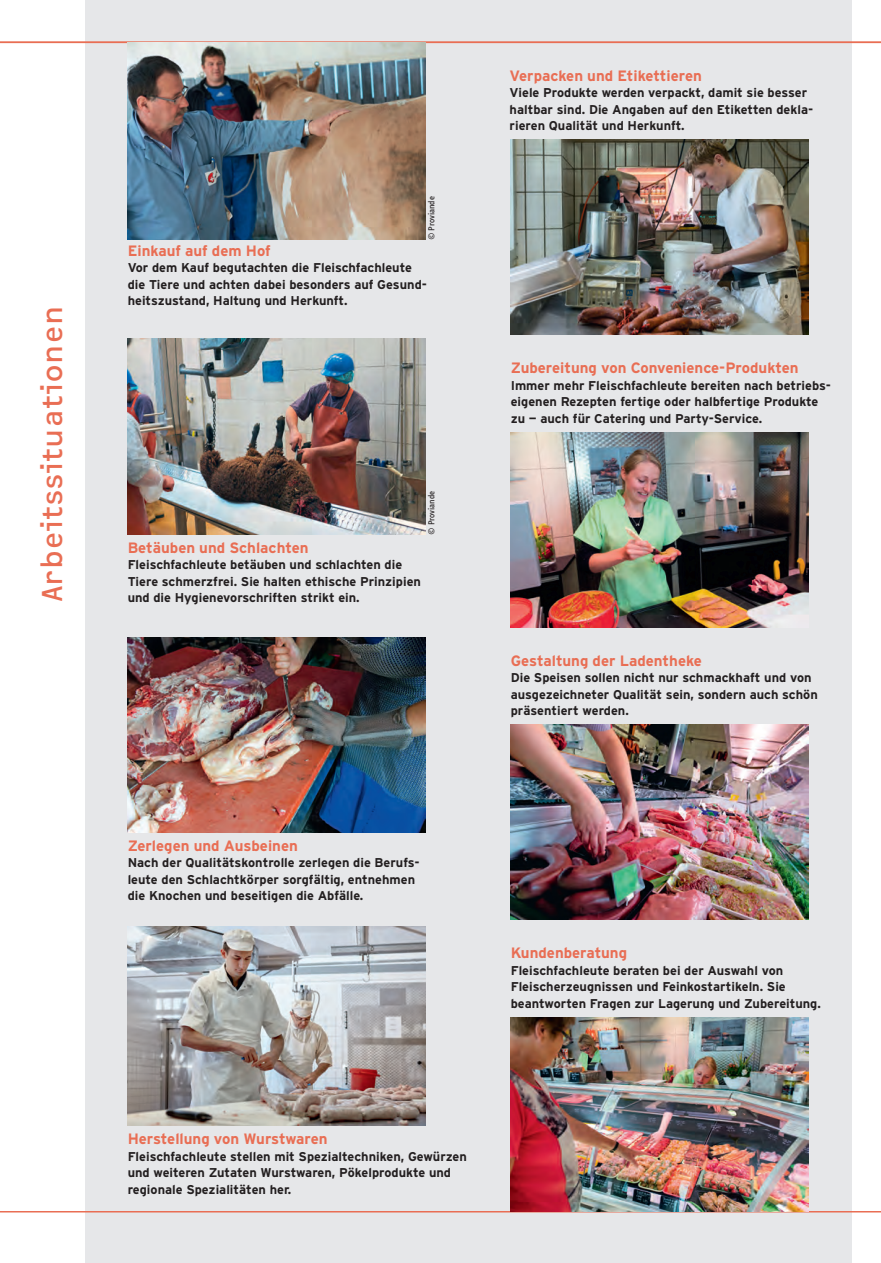
<style>
.page{position:relative;width:881px;height:1263px;background:#fff}
.page>*{position:absolute;margin:0;border:0;box-sizing:border-box;transform-origin:0 0}
.t1{font:30px "OCRF";color:#e96e54}
.t2{font:700 15px "Interstate";color:#e96e54}
.t3{font:700 12.75px/16.5px "Interstate";color:#231f20}
.t4{font:9px "Info Text";color:#231f20}
</style>
<div class="page">
<div style="left:85px;top:0;width:765px;height:1263px;background:#e6e7e9"></div>
<hr style="left:0;top:1211px;width:880px;height:1px;background:#e96e54">
<hr style="left:0;top:42px;width:880px;height:1px;background:#e96e54">
<img style="left:128px;top:43px;width:297px;height:196px">
<img style="left:128px;top:339px;width:297px;height:195px">
<img style="left:128px;top:637px;width:297px;height:195px">
<img style="left:510px;top:140px;width:298px;height:195px">
<img style="left:510px;top:432px;width:298px;height:195px">
<img style="left:510px;top:725px;width:298px;height:195px">
<img style="left:510px;top:1017px;width:298px;height:194px">
<img style="left:128px;top:927px;width:297px;height:198px">
<h1 class="t1" style="left:34px;top:602px;width:298px;rotate:-90deg">Arbeitssituationen</h1>
<p class="t4" style="left:426px;top:240px;width:45px;rotate:-90deg">© Proviande</p>
<p class="t2" style="left:128px;top:242px;width:144px">Einkauf auf dem Hof</p>
<p class="t3" style="left:128px;top:259px;width:301px">Vor dem Kauf begutachten die Fleischfachleute die Tiere und achten dabei besonders auf Gesund&shy;heitszustand, Haltung und Herkunft.</p>
<p class="t4" style="left:426px;top:535px;width:45px;rotate:-90deg">© Proviande</p>
<p class="t2" style="left:128px;top:539px;width:182px">Betäuben und Schlachten</p>
<p class="t3" style="left:128px;top:556px;width:295px">Fleischfachleute betäuben und schlachten die<br>Tiere schmerzfrei. Sie halten ethische Prinzipien und die Hygienevorschriften strikt ein.</p>
<p class="t2" style="left:128px;top:837px;width:172px">Zerlegen und Ausbeinen</p>
<p class="t3" style="left:128px;top:854px;width:293px">Nach der Qualitätskontrolle zerlegen die Berufs&shy;leute den Schlachtkörper sorgfältig, entnehmen die Knochen und beseitigen die Abfälle.</p>
<p class="t2" style="left:509px;top:67px;width:194px">Verpacken und Etikettieren</p>
<p class="t3" style="left:509px;top:84px;width:305px">Viele Produkte werden verpackt, damit sie besser haltbar sind. Die Angaben auf den Etiketten dekla&shy;rieren Qualität und Herkunft.</p>
<p class="t2" style="left:510px;top:359px;width:289px">Zubereitung von Convenience-Produkten</p>
<p class="t3" style="left:510px;top:377px;width:321px">Immer mehr Fleischfachleute bereiten nach betriebs&shy;eigenen Rezepten fertige oder halbfertige Produkte zu — auch für Catering und Party-Service.</p>
<p class="t2" style="left:510px;top:652px;width:193px">Gestaltung der Ladentheke</p>
<p class="t3" style="left:510px;top:669px;width:308px">Die Speisen sollen nicht nur schmackhaft und von ausgezeichneter Qualität sein, sondern auch schön präsentiert werden.</p>
<p class="t2" style="left:510px;top:944px;width:118px">Kundenberatung</p>
<p class="t3" style="left:510px;top:962px;width:311px">Fleischfachleute beraten bei der Auswahl von<br>Fleischerzeugnissen und Feinkostartikeln. Sie beantworten Fragen zur Lagerung und Zubereitung.</p>
<p class="t2" style="left:128px;top:1130px;width:201px">Herstellung von Wurstwaren</p>
<p class="t3" style="left:128px;top:1148px;width:340px">Fleischfachleute stellen mit Spezialtechniken, Gewürzen und weiteren Zutaten Wurstwaren, Pökelprodukte und regionale Spezialitäten her.</p>
</div>
